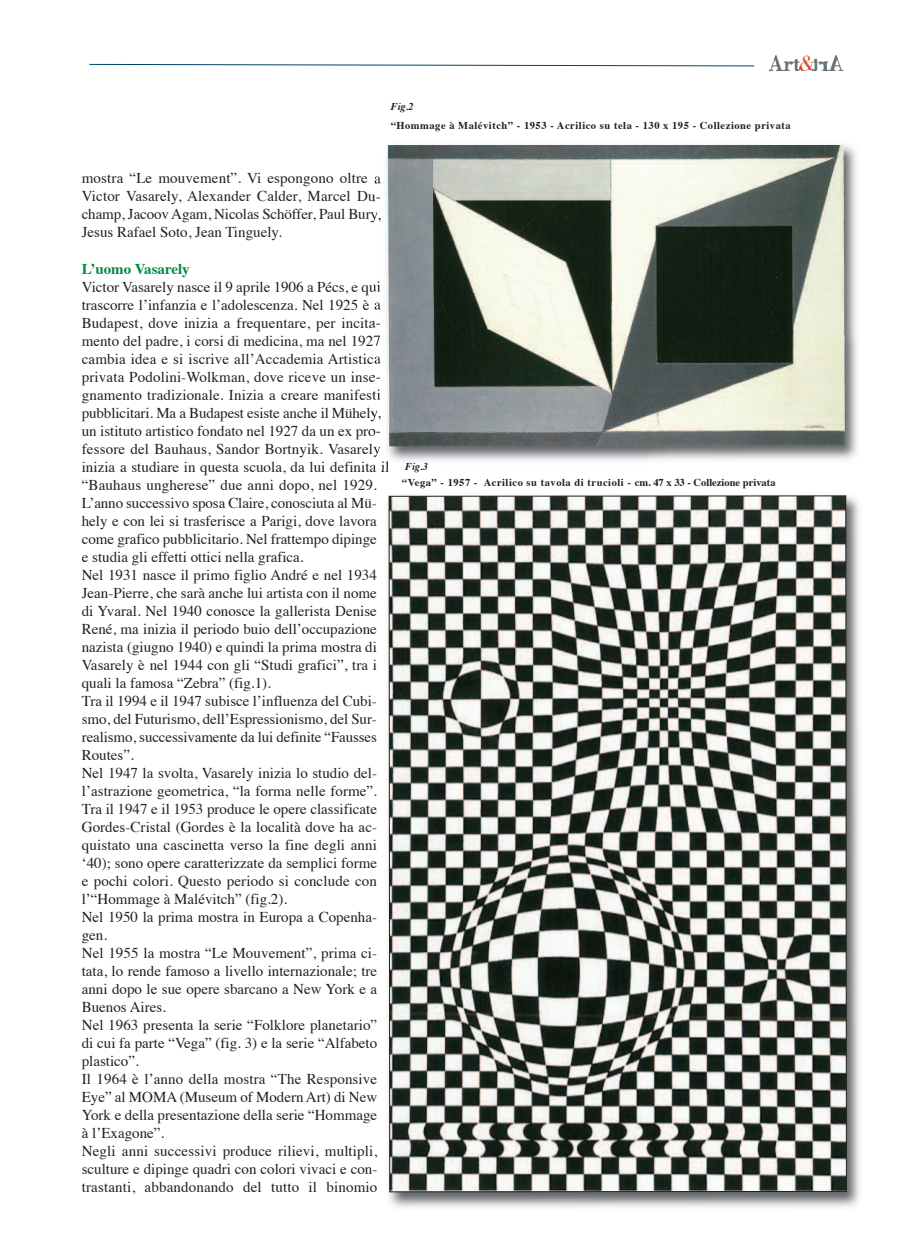
<style>
.page{position:relative;width:902px;height:1251px;background:#fff}
.page>*{position:absolute;margin:0;border:0;box-sizing:border-box;transform-origin:0 0}
.t1{font:15px/18px "Times";color:#231f20;text-align:justify}
.t2{font:700 15px "Times";color:#008942}
.t3{font:700 10.5px "Times";letter-spacing:.05em;color:#231f20}
.t4{font:italic 700 10.5px "Times";color:#231f20}
</style>
<div class="page">
<svg style="left:89px;top:64px;width:665px;height:3px"></svg>
<img style="left:768px;top:55px;width:71px;height:16px">
<img style="left:389px;top:495px;width:471px;height:713px">
<svg style="left:388px;top:495px;width:458px;height:696px"></svg>
<img style="left:374px;top:145px;width:484px;height:323px">
<img style="left:388px;top:145px;width:457px;height:301px">
<p class="t4" style="left:390px;top:102px;width:25px">Fig.2</p>
<p class="t3" style="left:390px;top:121px;width:401px">“Hommage à Malévitch” - 1953 - Acrilico su tela - 130 x 195 - Collezione privata</p>
<p class="t1" style="left:82px;top:171px;width:300px">mostra “Le mouvement”. Vi espongono oltre a Victor Vasarely, Alexander Calder, Marcel Du&shy;champ, Jacoov Agam, Nicolas Schöffer, Paul Bury, Jesus Rafael Soto, Jean Tinguely.</p>
<p class="t2" style="left:82px;top:262px;width:109px">L’uomo Vasarely</p>
<p class="t1" style="left:82px;top:279px;width:309px;text-align:left">Victor Vasarely nasce il 9 aprile 1906 a Pécs, e qui trascorre l’infanzia e l’adolescenza. Nel 1925 è a Budapest, dove inizia a frequentare, per incita&shy;mento del padre, i corsi di medicina, ma nel 1927 cambia idea e si iscrive all’Accademia Artistica privata Podolini-Wolkman, dove riceve un inse&shy;gnamento tradizionale. Inizia a creare manifesti pubblicitari. Ma a Budapest esiste anche il Mühely, un istituto artistico fondato nel 1927 da un ex pro&shy;fessore del Bauhaus, Sandor Bortnyik. Vasarely inizia a studiare in questa scuola, da lui definita il “Bauhaus ungherese” due anni dopo, nel 1929.<br>L’anno successivo sposa Claire, conosciuta al Mü&shy;hely e con lei si trasferisce a Parigi, dove lavora come grafico pubblicitario. Nel frattempo dipinge<br>e studia gli effetti ottici nella grafica.<br>Nel 1931 nasce il primo figlio André e nel 1934<br>Jean-Pierre, che sarà anche lui artista con il nome di Yvaral. Nel 1940 conosce la gallerista Denise René, ma inizia il periodo buio dell’occupazione nazista (giugno 1940) e quindi la prima mostra di Vasarely è nel 1944 con gli “Studi grafici”, tra i quali la famosa “Zebra” (fig.1).<br>Tra il 1994 e il 1947 subisce l’influenza del Cubi&shy;smo, del Futurismo, dell’Espressionismo, del Sur&shy;realismo, successivamente da lui definite “Fausses Routes”.<br>Nel 1947 la svolta, Vasarely inizia lo studio del&shy;l’astrazione geometrica, “la forma nelle forme”.<br>Tra il 1947 e il 1953 produce le opere classificate Gordes-Cristal (Gordes è la località dove ha ac&shy;quistato una cascinetta verso la fine degli anni ‘40); sono opere caratterizzate da semplici forme<br>e pochi colori. Questo periodo si conclude con l’“Hommage à Malévitch” (fig.2).<br>Nel 1950 la prima mostra in Europa a Copenha&shy;gen.<br>Nel 1955 la mostra “Le Mouvement”, prima ci&shy;tata, lo rende famoso a livello internazionale; tre anni dopo le sue opere sbarcano a New York e a Buenos Aires.<br>Nel 1963 presenta la serie “Folklore planetario” di cui fa parte “Vega” (fig. 3) e la serie “Alfabeto plastico”.<br>Il 1964 è l’anno della mostra “The Responsive Eye” al MOMA (Museum of Modern Art) di New York e della presentazione della serie “Hommage<br>à l’Exagone”.<br>Negli anni successivi produce rilievi, multipli, sculture e dipinge quadri con colori vivaci e con&shy;trastanti, abbandonando del tutto il binomio</p>
<p class="t4" style="left:405px;top:462px;width:25px">Fig.3</p>
<p class="t3" style="left:402px;top:478px;width:375px">“Vega” - 1957 - Acrilico su tavola di trucioli - cm. 47 x 33 - Collezione privata</p>
</div>
